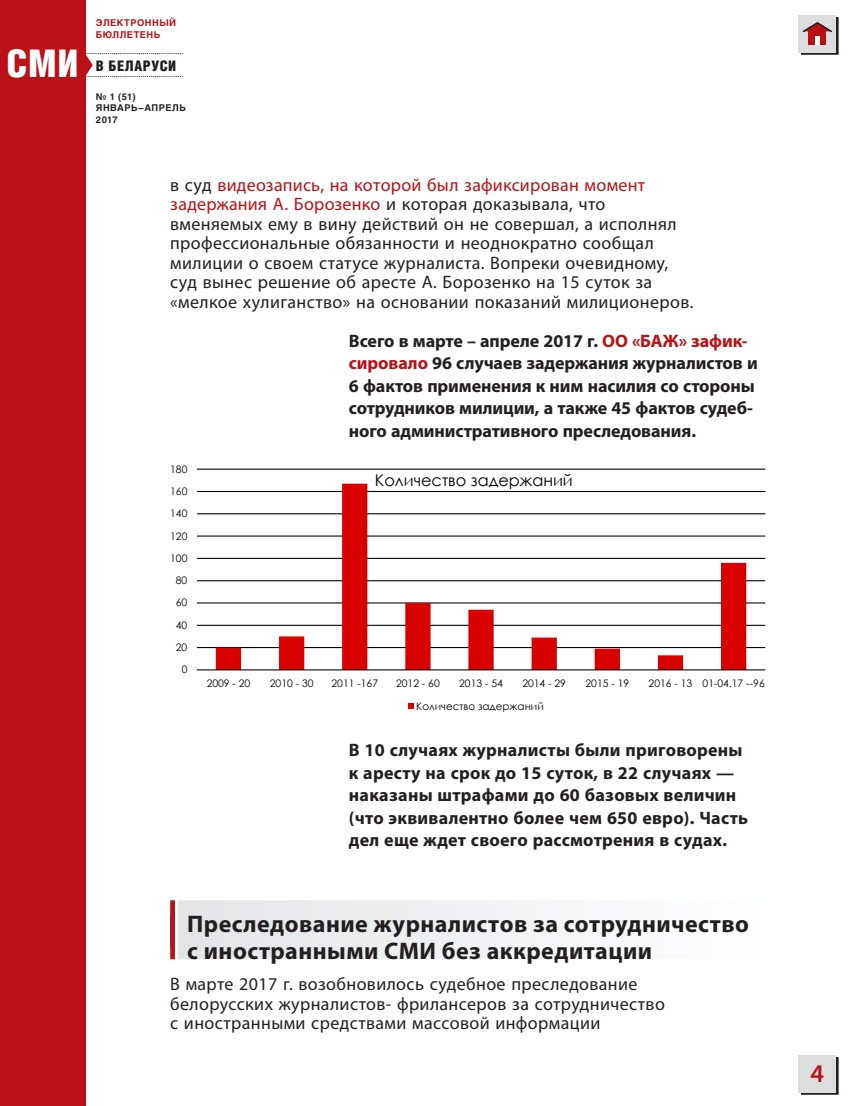
<style>
.page{position:relative;width:851px;height:1106px;background:#fff}
.page>*{position:absolute;margin:0;border:0;box-sizing:border-box;transform-origin:0 0}
.t1{font:38.25px "Helios Cond Black C";color:#fff}
.t2{font:600 25.5px "Myriad Pro";color:#b91115}
.t3{font:700 24px/27px "Myriad Pro";letter-spacing:.02em;color:#231f20}
.t4{font:18px/19.5px "Myriad Pro";letter-spacing:.02em;color:#231f20}
.t5{font:700 18px/22.5px "Myriad Pro";color:#231f20}
.t6{font:16.05px "Century Gothic";color:#000}
.t7{font:14.55px "Helios Cond Black C";letter-spacing:.035em;color:#231f20}
.t8{font:10.35px "Century Gothic";letter-spacing:-.005em;color:#000}
.t9{font:700 9.3px/11.1px "Helios C";letter-spacing:.05em;color:#231f20}
.t10{font:700 9.3px/12px "Helios C";letter-spacing:.055em;color:#b91115}
.t11{font:9px "Myriad Pro";color:#231f20}
.s1{color:#b91115}
</style>
<div class="page">
<svg style="left:800px;top:17px;width:38px;height:37px"></svg>
<div style="left:798px;top:15px;width:38px;height:37px;background:#dcdddf"></div>
<svg style="left:800px;top:1057px;width:38px;height:37px"></svg>
<div style="left:798px;top:1054px;width:38px;height:38px;background:#dcdddf"></div>
<div style="left:0;top:0;width:85px;height:1106px;background:#b91115"></div>
<svg style="left:85px;top:51px;width:8px;height:28px"></svg>
<div style="left:808px;top:31px;width:17px;height:14px;background:#b91115"></div>
<div style="left:814px;top:36px;width:5px;height:8px;background:#fff"></div>
<svg style="left:802px;top:22px;width:31px;height:12px"></svg>
<div style="left:170px;top:900px;width:595px;height:46px;background:linear-gradient(to right,#e2dfe1,#feffff)"></div>
<div style="left:170px;top:914px;width:595px;height:45px;background:linear-gradient(to right,#e2dfe1,#feffff)"></div>
<hr style="left:197px;top:468px;width:568px;height:1px;background:#000">
<hr style="left:197px;top:491px;width:568px;height:1px;background:#000">
<hr style="left:197px;top:513px;width:568px;height:1px;background:#000">
<hr style="left:197px;top:535px;width:568px;height:1px;background:#000">
<hr style="left:197px;top:558px;width:568px;height:1px;background:#000">
<hr style="left:197px;top:580px;width:568px;height:1px;background:#000">
<hr style="left:197px;top:602px;width:568px;height:1px;background:#000">
<hr style="left:197px;top:625px;width:568px;height:1px;background:#000">
<hr style="left:197px;top:647px;width:568px;height:1px;background:#000">
<svg style="left:216px;top:483px;width:530px;height:186px"></svg>
<hr style="left:197px;top:669px;width:568px;height:1px;background:#000">
<svg style="left:408px;top:703px;width:5px;height:5px"></svg>
<p class="t10" style="left:96px;top:17px;width:82px">ЭЛЕКТРОННЫЙ<br>БЮЛЛЕТЕНЬ</p>
<h1 class="t1" style="left:6px;top:41px;width:74px">СМИ</h1>
<p class="t7" style="left:96px;top:57px;width:82px">В БЕЛАРУСИ</p>
<p class="t11" style="left:85px;top:46px;width:100px">................................................</p>
<p class="t11" style="left:85px;top:68px;width:100px">................................................</p>
<p class="t9" style="left:96px;top:91px;width:91px">№ 1 (51)<br>ЯНВАРЬ–АПРЕЛЬ<br>2017</p>
<p class="t4" style="left:170px;top:174px;width:524px">в суд <span class="s1">видеозапись, на которой был зафиксирован момент задержания А. Борозенко</span> и которая доказывала, что вменяемых ему в вину действий он не совершал, а исполнял профессиональные обязанности и неоднократно сообщал милиции о своем статусе журналиста. Вопреки очевидному, суд вынес решение об аресте А. Борозенко на 15 суток за «мелкое хулиганство» на основании показаний милиционеров.</p>
<p class="t5" style="left:349px;top:329px;width:410px">Всего в марте – апреле 2017 г. <span class="s1">ОО «БАЖ» зафик&shy;сировало</span> 96 случаев задержания журналистов и 6 фактов применения к ним насилия со стороны сотрудников милиции, а также 45 фактов судеб&shy;ного административного преследования.</p>
<p class="t8" style="left:170px;top:461px;width:19px">180</p>
<p class="t8" style="left:170px;top:484px;width:19px">160</p>
<p class="t8" style="left:170px;top:506px;width:19px">140</p>
<p class="t8" style="left:170px;top:528px;width:19px">120</p>
<p class="t8" style="left:170px;top:551px;width:19px">100</p>
<p class="t8" style="left:176px;top:573px;width:13px">80</p>
<p class="t8" style="left:176px;top:595px;width:13px">60</p>
<p class="t8" style="left:176px;top:617px;width:13px">40</p>
<p class="t8" style="left:176px;top:640px;width:13px">20</p>
<p class="t8" style="left:182px;top:662px;width:7px">0</p>
<p class="t6" style="left:375px;top:469px;width:199px">Количество задержаний</p>
<p class="t8" style="left:207px;top:675px;width:45px">2009 - 20</p>
<p class="t8" style="left:270px;top:675px;width:45px">2010 - 30</p>
<p class="t8" style="left:331px;top:675px;width:48px">2011 -167</p>
<p class="t8" style="left:396px;top:675px;width:45px">2012 - 60</p>
<p class="t8" style="left:459px;top:675px;width:45px">2013 - 54</p>
<p class="t8" style="left:522px;top:675px;width:45px">2014 - 29</p>
<p class="t8" style="left:585px;top:675px;width:45px">2015 - 19</p>
<p class="t8" style="left:648px;top:675px;width:118px">2016 - 13 01-04.17 --96</p>
<p class="t8" style="left:416px;top:698px;width:129px">Количество задержаний</p>
<p class="t5" style="left:349px;top:738px;width:400px">В 10 случаях журналисты были приговорены к аресту на срок до 15 суток, в 22 случаях — наказаны штрафами до 60 базовых величин (что эквивалентно более чем 650 евро). Часть дел еще ждет своего рассмотрения в судах.</p>
<h3 class="t3" style="left:187px;top:909px;width:563px">Преследование журналистов за сотрудничество с иностранными СМИ без аккредитации</h3>
<p class="t4" style="left:170px;top:974px;width:496px">В марте 2017 г. возобновилось судебное преследование белорусских журналистов- фрилансеров за сотрудничество с иностранными средствами массовой информации</p>
<h2 class="t2" style="left:810px;top:1057px;width:15px">4</h2>
</div>
